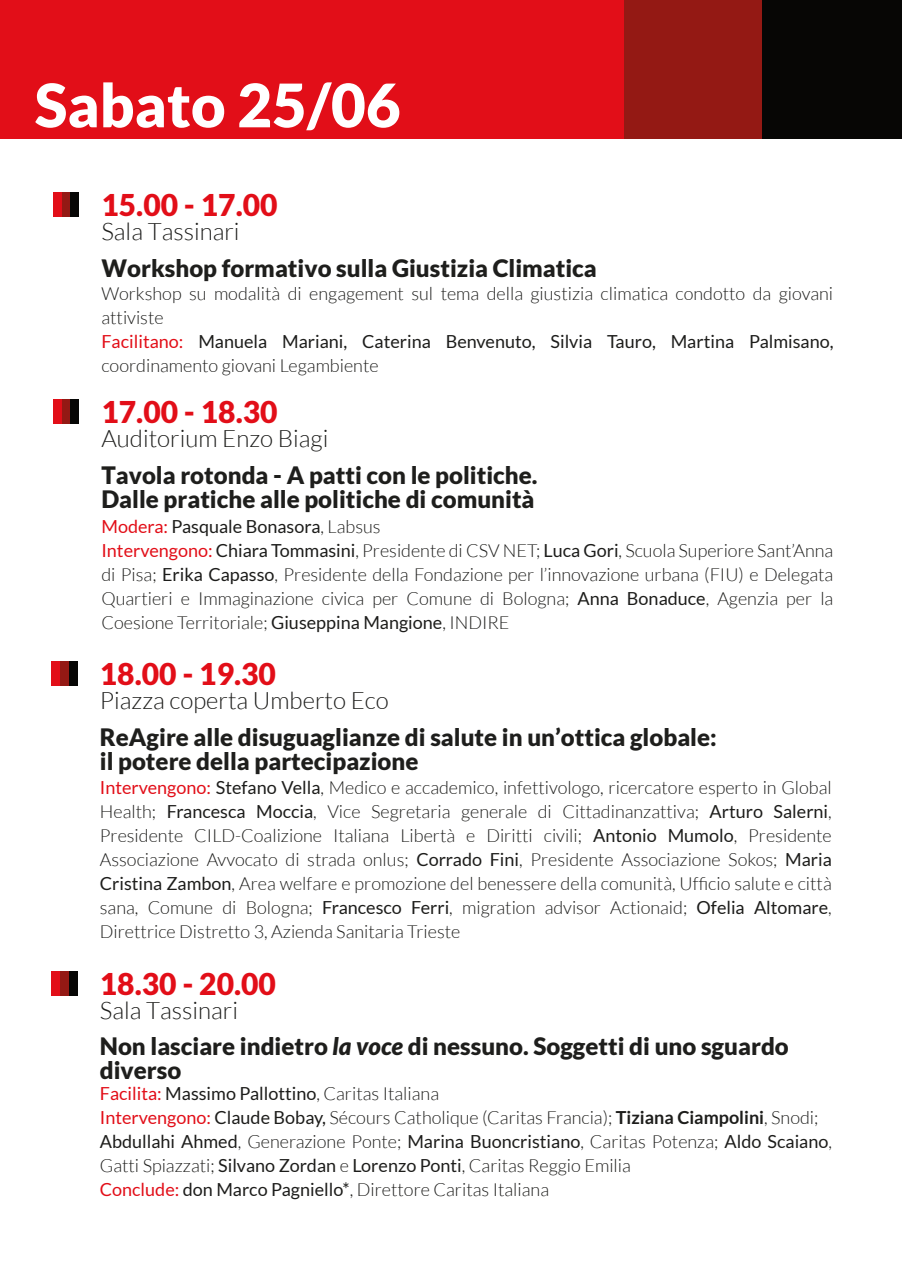
<style>
.page{position:relative;width:902px;height:1276px;background:#fff}
.page>*{position:absolute;margin:0;border:0;box-sizing:border-box;transform-origin:0 0}
.t1{font:900 60px "Lato";color:#fff}
.t2{font:900 30px "Lato";color:#e20e18}
.t3{font:900 24px/24px "Lato";color:#1e1e1c}
.t4{font:300 24px "Lato";color:#1d1d1b}
.t5{font:300 18px/24px "Lato";color:#1d1d1b}
.s1{font-weight:400;color:#e20e18}
.s2{font-weight:400}
.s3{font-style:italic}
.s4{font-weight:700}
</style>
<div class="page">
<div style="left:0;top:0;width:901px;height:139px;background:#e20e18"></div>
<div style="left:62px;top:192px;width:8px;height:25px;background:#941914"></div>
<div style="left:53px;top:192px;width:9px;height:25px;background:#e20e18"></div>
<div style="left:70px;top:192px;width:9px;height:25px;background:#070605"></div>
<div style="left:62px;top:400px;width:8px;height:24px;background:#941914"></div>
<div style="left:53px;top:400px;width:9px;height:24px;background:#e20e18"></div>
<div style="left:70px;top:400px;width:9px;height:24px;background:#070605"></div>
<div style="left:60px;top:661px;width:9px;height:25px;background:#941914"></div>
<div style="left:51px;top:661px;width:9px;height:25px;background:#e20e18"></div>
<div style="left:69px;top:661px;width:9px;height:25px;background:#070605"></div>
<div style="left:60px;top:971px;width:9px;height:24px;background:#941914"></div>
<div style="left:51px;top:971px;width:9px;height:24px;background:#e20e18"></div>
<div style="left:69px;top:971px;width:9px;height:24px;background:#070605"></div>
<div style="left:623px;top:0;width:139px;height:139px;background:#941914"></div>
<div style="left:762px;top:0;width:139px;height:139px;background:#070605"></div>
<h1 class="t1" style="left:35px;top:70px;width:367px">Sabato 25/06</h1>
<h2 class="t2" style="left:101px;top:187px;width:178px">15.00 - 17.00</h2>
<h3 class="t4" style="left:101px;top:219px;width:140px">Sala Tassinari</h3>
<h3 class="t3" style="left:101px;top:255px;width:497px">Workshop formativo sulla Giustizia Climatica</h3>
<p class="t5" style="left:101px;top:281px;width:733px">Workshop su modalità di engagement sul tema della giustizia climatica condotto da giovani attiviste<br><span class="s1">Facilitano:</span> <span class="s2">Manuela Mariani, Caterina Benvenuto, Silvia Tauro, Martina Palmisano, </span>coordinamento giovani Legambiente</p>
<h2 class="t2" style="left:101px;top:395px;width:178px">17.00 - 18.30</h2>
<h3 class="t4" style="left:101px;top:426px;width:228px">Auditorium Enzo Biagi</h3>
<h3 class="t3" style="left:101px;top:462px;width:437px">Tavola rotonda - A patti con le politiche.<br>Dalle pratiche alle politiche di comunità</h3>
<p class="t5" style="left:101px;top:514px;width:733px"><span class="s1">Modera:</span> <span class="s2">Pasquale Bonasora</span>, Labsus<br><span class="s1">Intervengono:</span> <span class="s2">Chiara Tommasini</span>, Presidente di CSV NET; <span class="s2">Luca Gori</span>, Scuola Superiore Sant’Anna di Pisa; <span class="s2">Erika Capasso</span>, Presidente della Fondazione per l’innovazione urbana (FIU) e Delegata Quartieri e Immaginazione civica per Comune di Bologna; <span class="s2">Anna Bonaduce</span>, Agenzia per la Coesione Territoriale; <span class="s2">Giuseppina Mangione</span>, INDIRE</p>
<h2 class="t2" style="left:100px;top:656px;width:178px">18.00 - 19.30</h2>
<h3 class="t4" style="left:100px;top:687px;width:290px">Piazza coperta Umberto Eco</h3>
<h3 class="t3" style="left:100px;top:724px;width:618px">ReAgire alle disuguaglianze di salute in un’ottica globale: il potere della partecipazione</h3>
<p class="t5" style="left:100px;top:776px;width:733px;text-align:justify"><span class="s1">Intervengono:</span> <span class="s2">Stefano Vella</span>, Medico e accademico, infettivologo, ricercatore esperto in Global Health; <span class="s2">Francesca Moccia</span>, Vice Segretaria generale di Cittadinanzattiva; <span class="s2">Arturo Salerni</span>, Presidente CILD-Coalizione Italiana Libertà e Diritti civili; <span class="s2">Antonio Mumolo</span>, Presidente Associazione Avvocato di strada onlus; <span class="s2">Corrado Fini</span>, Presidente Associazione Sokos; <span class="s2">Maria Cristina Zambon</span>, Area welfare e promozione del benessere della comunità, Ufficio salute e città sana, Comune di Bologna; <span class="s2">Francesco Ferri</span>, migration advisor Actionaid; <span class="s2">Ofelia Altomare</span>, Direttrice Distretto 3, Azienda Sanitaria Trieste</p>
<h2 class="t2" style="left:100px;top:966px;width:178px">18.30 - 20.00</h2>
<h3 class="t4" style="left:100px;top:997px;width:140px">Sala Tassinari</h3>
<h3 class="t3" style="left:100px;top:1034px;width:690px">Non lasciare indietro <span class="s3">la voce</span> di nessuno. Soggetti di uno sguardo diverso</h3>
<p class="t5" style="left:100px;top:1081px;width:733px"><span class="s1">Facilita:</span> <span class="s2">Massimo Pallottino</span>, Caritas Italiana<br><span class="s1">Intervengono:</span> <span class="s2">Claude Bobay,</span> Sécours Catholique (Caritas Francia); <span class="s4">Tiziana Ciampolini</span>, Snodi; <span class="s2">Abdullahi Ahmed</span>, Generazione Ponte; <span class="s2">Marina Buoncristiano</span>, Caritas Potenza; <span class="s2">Aldo Scaiano</span>, Gatti Spiazzati; <span class="s2">Silvano Zordan</span> e <span class="s2">Lorenzo Ponti</span>, Caritas Reggio Emilia<br><span class="s1">Conclude:</span> <span class="s2">don Marco Pagniello*</span>, Direttore Caritas Italiana</p>
</div>
